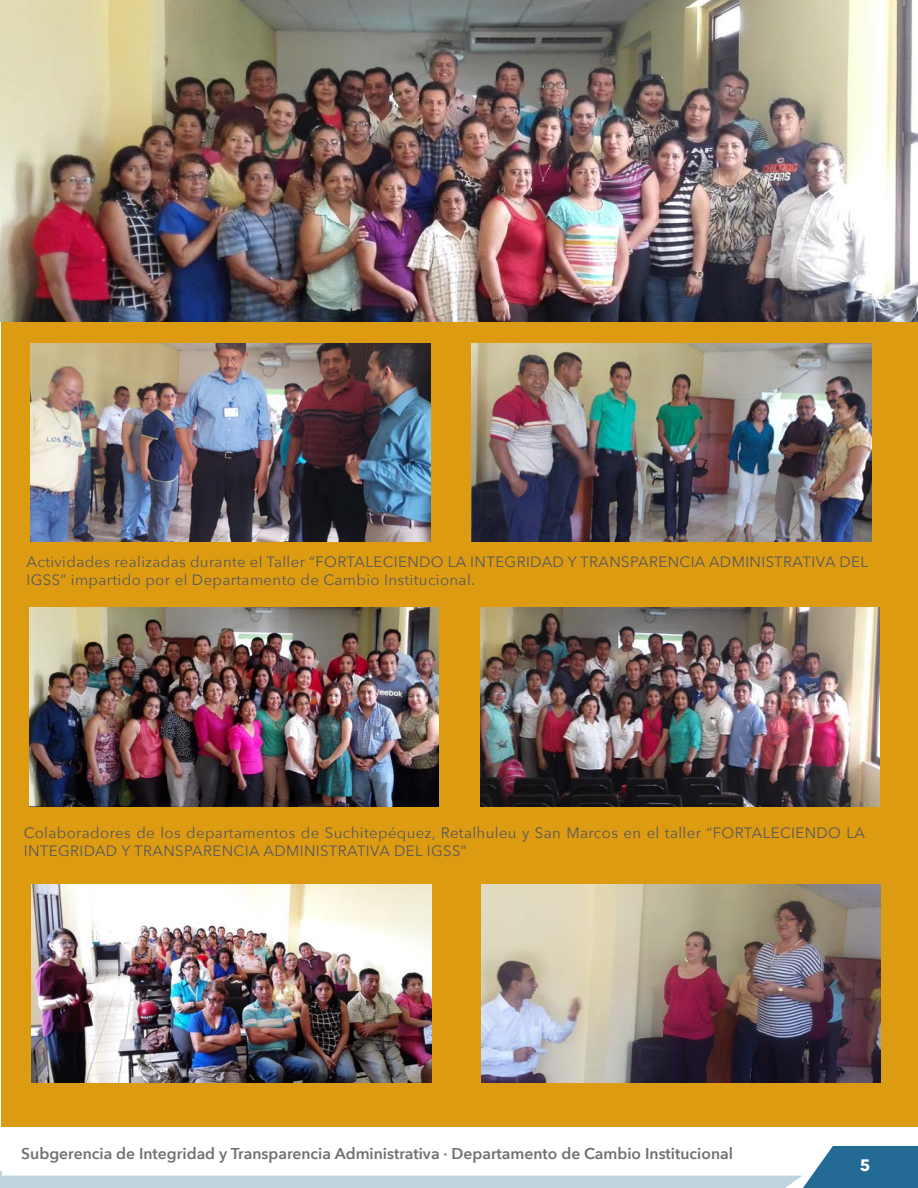
<style>
.page{position:relative;width:918px;height:1188px;background:#fff}
.page>*{position:absolute;margin:0;border:0;box-sizing:border-box;transform-origin:0 0}
.t1{font:700 16.5px "Avenir Next";color:#fff}
.t2{font:600 15.75px "Avenir Next";color:#6f7073}
.t3{font:15px/18px "Avenir Next";letter-spacing:.025em;color:#57585a}
</style>
<div class="page">
<div style="left:1px;top:322px;width:917px;height:805px;background:#dd9b12"></div>
<img style="left:0;top:0;width:918px;height:322px">
<img style="left:480px;top:607px;width:400px;height:199px">
<img style="left:30px;top:607px;width:408px;height:199px">
<img style="left:31px;top:343px;width:399px;height:199px">
<img style="left:472px;top:343px;width:399px;height:199px">
<img style="left:32px;top:884px;width:399px;height:199px">
<img style="left:482px;top:884px;width:399px;height:199px">
<svg style="left:0;top:1146px;width:918px;height:42px"></svg>
<p class="t3" style="left:27px;top:552px;width:843px">Actividades realizadas durante el Taller “FORTALECIENDO LA INTEGRIDAD Y TRANSPARENCIA ADMINISTRATIVA DEL<br>IGSS” impartido por el Departamento de Cambio Institucional.</p>
<p class="t3" style="left:24px;top:824px;width:843px">Colaboradores de los departamentos de Suchitepéquez, Retalhuleu y San Marcos en el taller “FORTALECIENDO LA<br>INTEGRIDAD Y TRANSPARENCIA ADMINISTRATIVA DEL IGSS”</p>
<p class="t2" style="left:21px;top:1144px;width:713px">Subgerencia de Integridad y Transparencia Administrativa · Departamento de Cambio Institucional</p>
<p class="t1" style="left:860px;top:1155px;width:12px">5</p>
</div>
